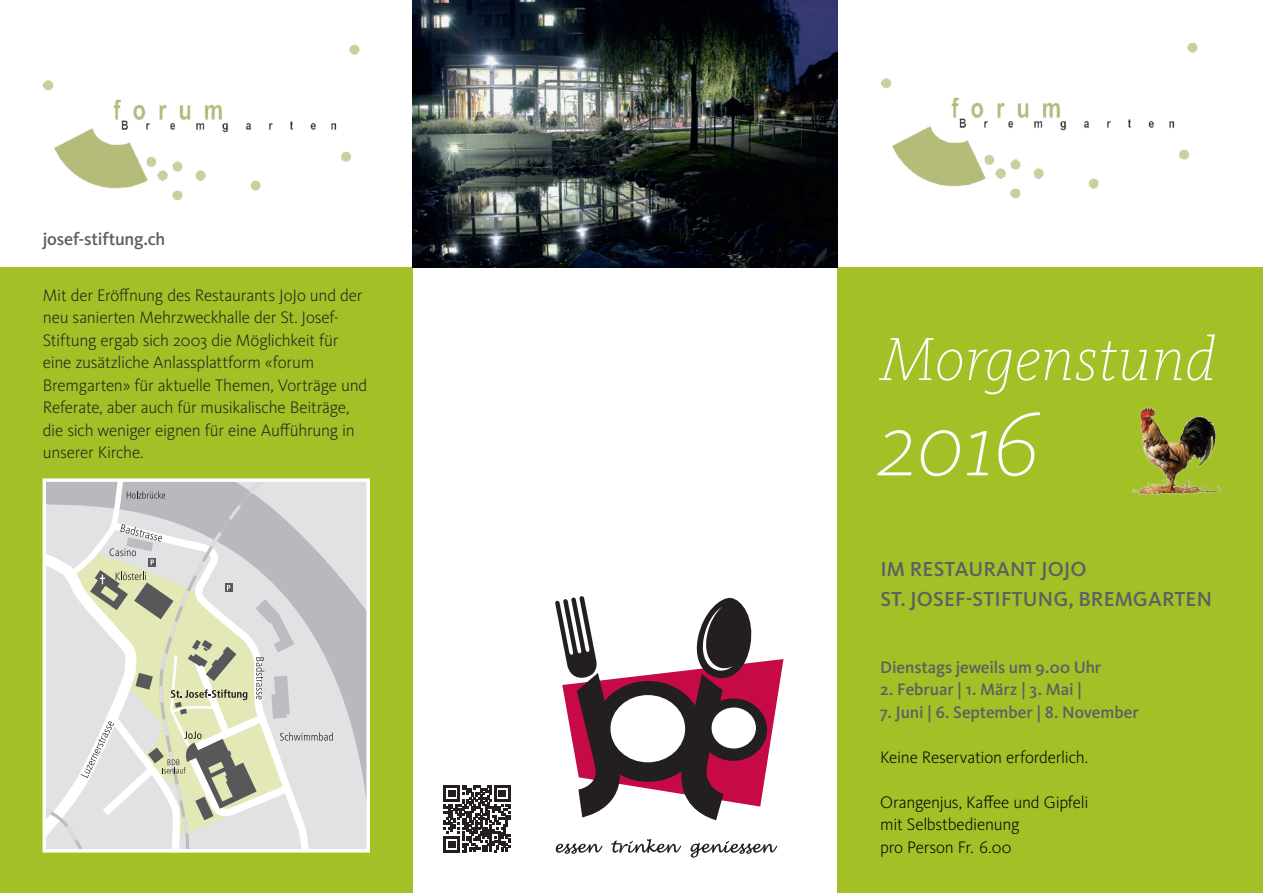
<style>
.page{position:relative;width:1263px;height:893px;background:#fff}
.page>*{position:absolute;margin:0;border:0;box-sizing:border-box;transform-origin:0 0}
.t1{font:italic 300 expanded 93px "Kievit Slab OT";color:#fff}
.t2{font:italic 300 expanded 63px "Kievit Slab OT";color:#fff}
.t3{font:500 21px/30px "Kievit OT";letter-spacing:.01em;color:#5f5f62}
.t4{font:500 18px "Kievit OT";letter-spacing:-.01em;color:#5f5f62}
.t5{font:300 17.25px/22.5px "Kievit OT";letter-spacing:-.015em;color:#231f20}
.t6{font:300 17.25px/22.5px "Kievit OT";letter-spacing:-.015em;color:#000}
.t7{font:500 17.25px "Kievit OT";letter-spacing:-.005em;color:#5f5f62}
</style>
<div class="page">
<div style="left:0;top:268px;width:412px;height:625px;background:#a3c027"></div>
<div style="left:838px;top:268px;width:425px;height:625px;background:#a3c027"></div>
<img style="left:881px;top:42px;width:317px;height:155px">
<svg style="left:333px;top:482px;width:33px;height:348px;background:#d0d1d3"></svg>
<svg style="left:333px;top:519px;width:13px;height:330px;background:#d2d3d6"></svg>
<svg style="left:47px;top:482px;width:286px;height:367px;background:#d6d7d1"></svg>
<div style="left:43px;top:478px;width:327px;height:375px;border:3px solid #fff"></div>
<img style="left:412px;top:0;width:426px;height:268px">
<img style="left:1132px;top:406px;width:90px;height:90px">
<svg style="left:444px;top:786px;width:66px;height:66px"></svg>
<svg style="left:767px;top:659px;width:16px;height:104px"></svg>
<svg style="left:556px;top:843px;width:47px;height:11px"></svg>
<svg style="left:611px;top:839px;width:70px;height:14px"></svg>
<svg style="left:690px;top:841px;width:87px;height:17px"></svg>
<svg style="left:555px;top:596px;width:212px;height:224px"></svg>
<img style="left:43px;top:44px;width:317px;height:155px">
<p class="t4" style="left:43px;top:229px;width:124px">josef-stiftung.ch</p>
<p class="t5" style="left:43px;top:284px;width:326px">Mit der Eröffnung des Restaurants JoJo und der neu sanierten Mehrzweckhalle der St. Josef-Stiftung ergab sich 2003 die Möglichkeit für eine zusätzliche Anlassplattform «forum Bremgarten» für aktuelle Themen, Vorträge und Referate, aber auch für musikalische Beiträge, die sich weniger eignen für eine Aufführung in unserer Kirche.</p>
<h2 class="t2" style="left:880px;top:322px;width:337px">Morgenstund</h2>
<h1 class="t1" style="left:877px;top:390px;width:163px">2016</h1>
<p class="t3" style="left:880px;top:554px;width:333px">IM RESTAURANT JOJO<br>ST. JOSEF-STIFTUNG, BREMGARTEN</p>
<p class="t7" style="left:880px;top:657px;width:223px">Dienstags jeweils um 9.00 Uhr</p>
<p class="t7" style="left:880px;top:679px;width:203px">2. Februar | 1. März | 3. Mai |</p>
<p class="t7" style="left:880px;top:702px;width:260px">7. Juni | 6. September | 8. November</p>
<p class="t6" style="left:880px;top:746px;width:209px">Keine Reservation erforderlich.</p>
<p class="t6" style="left:880px;top:791px;width:210px">Orangenjus, Kaffee und Gipfeli mit Selbstbedienung<br>pro Person Fr. 6.00</p>
</div>
